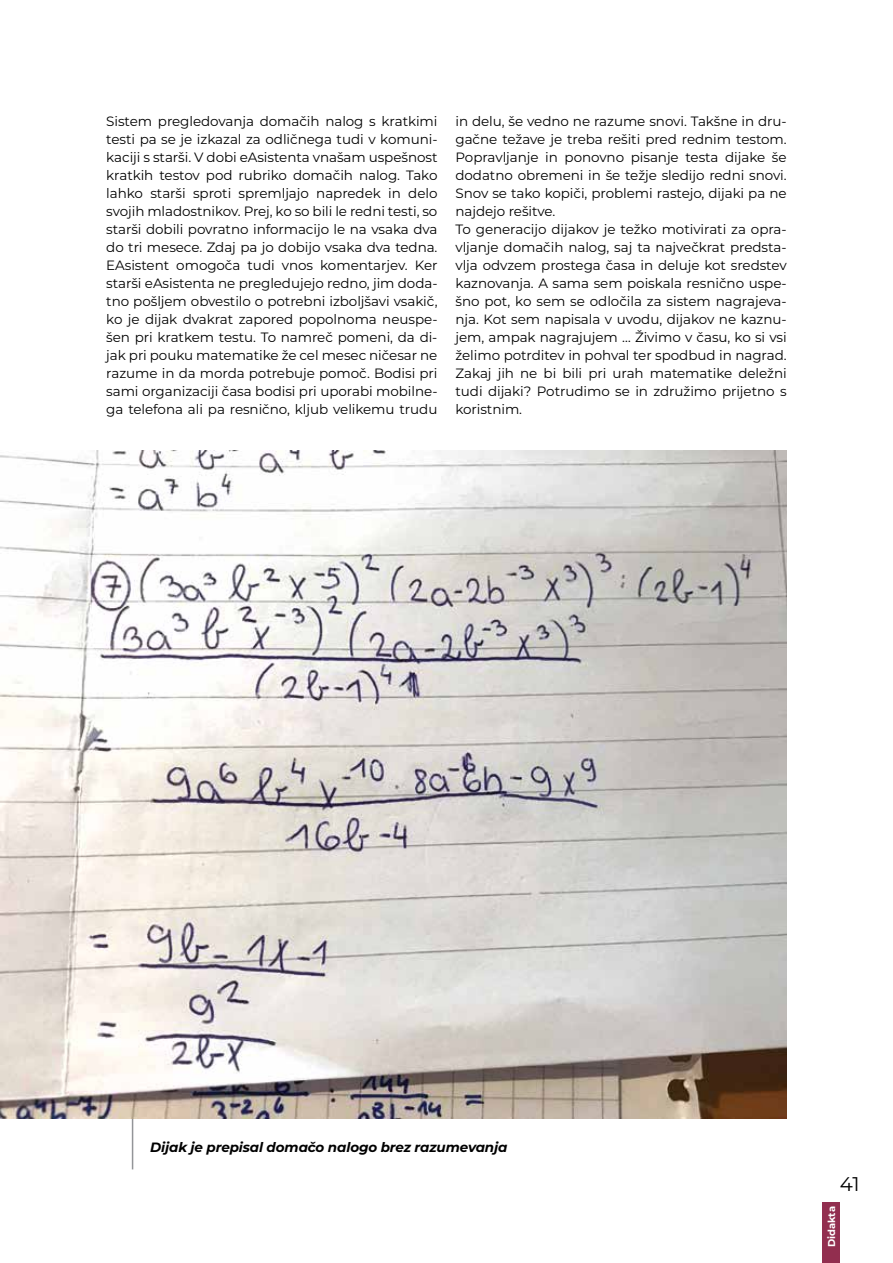
<style>
.page{position:relative;width:893px;height:1263px;background:#fff}
.page>*{position:absolute;margin:0;border:0;box-sizing:border-box;transform-origin:0 0}
.t1{font:19.8px "Montserrat";color:#000}
.t2{font:13.5px/18px "Montserrat";letter-spacing:-.005em;color:#000;text-align:justify}
.t3{font:italic 700 13.5px "Montserrat";letter-spacing:-.01em;color:#000}
.t4{font:700 9.9px "Montserrat";color:#fff}
</style>
<div class="page">
<div style="left:823px;top:1203px;width:17px;height:60px;background:#922e4f"></div>
<hr style="left:132px;top:1118px;width:1px;height:51px;background:#939598">
<img style="left:0;top:451px;width:787px;height:667px">
<p class="t2" style="left:106px;top:112px;width:333px">Sistem pregledovanja domačih nalog s kratkimi testi pa se je izkazal za odličnega tudi v komuni&shy;kaciji s starši. V dobi eAsistenta vnašam uspešnost kratkih testov pod rubriko domačih nalog. Tako lahko starši sproti spremljajo napredek in delo svojih mladostnikov. Prej, ko so bili le redni testi, so starši dobili povratno informacijo le na vsaka dva do tri mesece. Zdaj pa jo dobijo vsaka dva tedna.<br>EAsistent omogoča tudi vnos komentarjev. Ker starši eAsistenta ne pregledujejo redno, jim doda&shy;tno pošljem obvestilo o potrebni izboljšavi vsakič, ko je dijak dvakrat zapored popolnoma neuspe&shy;šen pri kratkem testu. To namreč pomeni, da di&shy;jak pri pouku matematike že cel mesec ničesar ne razume in da morda potrebuje pomoč. Bodisi pri sami organizaciji časa bodisi pri uporabi mobilne&shy;ga telefona ali pa resnično, kljub velikemu trudu</p>
<p class="t2" style="left:455px;top:112px;width:333px;text-align:left">in delu, še vedno ne razume snovi. Takšne in dru&shy;gačne težave je treba rešiti pred rednim testom.<br>Popravljanje in ponovno pisanje testa dijake še dodatno obremeni in še težje sledijo redni snovi.<br>Snov se tako kopiči, problemi rastejo, dijaki pa ne najdejo rešitve.<br>To generacijo dijakov je težko motivirati za opra&shy;vljanje domačih nalog, saj ta največkrat predsta&shy;vlja odvzem prostega časa in deluje kot sredstev kaznovanja. A sama sem poiskala resnično uspe&shy;šno pot, ko sem se odločila za sistem nagrajeva&shy;nja. Kot sem napisala v uvodu, dijakov ne kaznu&shy;jem, ampak nagrajujem … Živimo v času, ko si vsi želimo potrditev in pohval ter spodbud in nagrad.<br>Zakaj jih ne bi bili pri urah matematike deležni tudi dijaki? Potrudimo se in združimo prijetno s koristnim.</p>
<p class="t3" style="left:150px;top:1137px;width:359px">Dijak je prepisal domačo nalogo brez razumevanja</p>
<h1 class="t1" style="left:840px;top:1170px;width:21px">41</h1>
<p class="t4" style="left:824px;top:1247px;width:43px;rotate:-90deg">Didakta</p>
</div>
